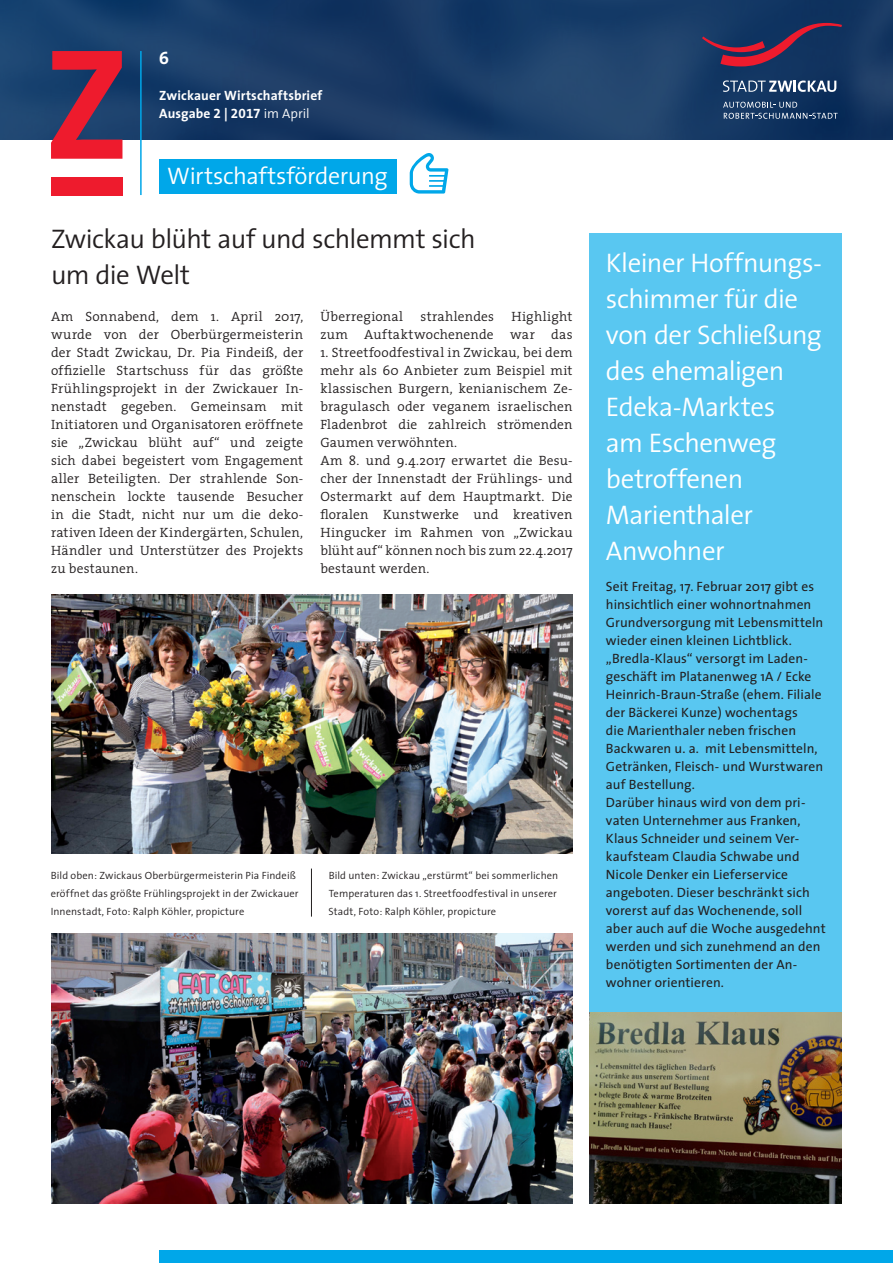
<style>
.page{position:relative;width:893px;height:1263px;background:#fff}
.page>*{position:absolute;margin:0;border:0;box-sizing:border-box;transform-origin:0 0}
.t1{font:300 27px/36px "The Sans";letter-spacing:-.02em;color:#fff}
.t2{font:300 27px/36px "The Sans";letter-spacing:-.02em;color:#231f20}
.t3{font:300 24px "The Sans";letter-spacing:-.015em;color:#fff}
.t4{font:18px "The Sans Bold Expert";color:#fff}
.t5{font:300 13.5px/18px "The Serif";letter-spacing:.015em;color:#231f20;text-align:justify}
.t6{font:13.5px/18px "The Sans";letter-spacing:.005em;color:#231f20}
.t7{font:700 13.5px/18px "The Sans";letter-spacing:.01em;color:#fff}
.t8{font:300 10.5px/18px "The Sans";letter-spacing:.01em;color:#231f20}
.s1{font-family:"The Sans Bold Expert";font-weight:400}
.s2{font-weight:300}
</style>
<div class="page">
<div style="left:159px;top:1251px;width:734px;height:12px;background:#00a7e9"></div>
<img style="left:0;top:0;width:893px;height:139px">
<div style="left:159px;top:159px;width:237px;height:35px;background:#00a7e9"></div>
<svg style="left:51px;top:51px;width:71px;height:108px;background:#912b49"></svg>
<div style="left:51px;top:177px;width:71px;height:18px;background:#ee1b2d"></div>
<svg style="left:723px;top:102px;width:115px;height:17px;background:#385579"></svg>
<svg style="left:702px;top:23px;width:140px;height:43px;background:#3c2f57"></svg>
<svg style="left:723px;top:80px;width:113px;height:12px"></svg>
<hr style="left:140px;top:51px;width:2px;height:144px;background:#00a7e9">
<div style="left:590px;top:233px;width:252px;height:970px;background:#59c7f1"></div>
<svg style="left:410px;top:153px;width:38px;height:41px"></svg>
<img style="left:590px;top:1012px;width:252px;height:191px">
<img style="left:51px;top:594px;width:522px;height:259px">
<img style="left:51px;top:933px;width:522px;height:270px">
<hr style="left:311px;top:868px;width:1px;height:48px;background:#231f20">
<h3 class="t4" style="left:159px;top:43px;width:11px">6</h3>
<p class="t7" style="left:159px;top:86px;width:165px">Zwickauer Wirtschaftsbrief<br>Ausgabe <span class="s1">2</span> | <span class="s1">2017</span> <span class="s2">im April</span></p>
<h2 class="t3" style="left:167px;top:156px;width:222px">Wirtschaftsförderung</h2>
<h1 class="t2" style="left:51px;top:220px;width:426px">Zwickau blüht auf und schlemmt sich um die Welt</h1>
<p class="t5" style="left:51px;top:307px;width:254px">Am Sonnabend, dem 1. April 2017, wurde von der Oberbürgermeisterin der Stadt Zwickau, Dr. Pia Findeiß, der offizielle Startschuss für das größte Frühlingsprojekt in der Zwickauer In&shy;nenstadt gegeben. Gemeinsam mit Initiatoren und Organisatoren eröffnete sie „Zwickau blüht auf“ und zeigte sich dabei begeistert vom Engagement aller Beteiligten. Der strahlende Son&shy;nenschein lockte tausende Besucher in die Stadt, nicht nur um die deko&shy;rativen Ideen der Kindergärten, Schulen, Händler und Unterstützer des Projekts zu bestaunen.</p>
<p class="t5" style="left:320px;top:307px;width:84px">Überregional</p>
<p class="t5" style="left:420px;top:307px;width:75px">strahlendes</p>
<p class="t5" style="left:320px;top:307px;width:254px;text-align:right">Highlight<br>zum Auftaktwochenende war das</p>
<p class="t5" style="left:320px;top:343px;width:254px;text-align:left">1. Streetfoodfestival in Zwickau, bei dem mehr als 60 Anbieter zum Beispiel mit klassischen Burgern, kenianischem Ze&shy;bragulasch oder veganem israelischen Fladenbrot die zahlreich strömenden Gaumen verwöhnten.<br>Am 8. und 9.4.2017 erwartet die Besu&shy;cher der Innenstadt der Frühlings- und Ostermarkt auf dem Hauptmarkt. Die floralen Kunstwerke und kreativen Hingucker im Rahmen von „Zwickau blüht auf“ können noch bis zum 22.4.2017 bestaunt werden.</p>
<p class="t8" style="left:51px;top:866px;width:249px">Bild oben: Zwickaus Oberbürgermeisterin Pia Findeiß eröffnet das größte Frühlingsprojekt in der Zwickauer<br>Innenstadt, Foto: Ralph Köhler, propicture</p>
<p class="t8" style="left:329px;top:866px;width:231px">Bild unten: Zwickau „erstürmt“ bei sommerlichen<br>Temperaturen das 1. Streetfoodfestival in unserer<br>Stadt, Foto: Ralph Köhler, propicture</p>
<h1 class="t1" style="left:606px;top:244px;width:218px">Kleiner Hoffnungs&shy;schimmer für die von der Schließung des ehemaligen<br>Edeka-Marktes<br>am Eschenweg betroffenen<br>Marienthaler<br>Anwohner</h1>
<p class="t6" style="left:606px;top:577px;width:221px">Seit Freitag, 17. Februar 2017 gibt es hinsichtlich einer wohnortnahmen<br>Grundversorgung mit Lebensmitteln wieder einen kleinen Lichtblick. „Bredla-Klaus“ versorgt im Laden&shy;geschäft im Platanenweg 1A / Ecke<br>Heinrich-Braun-Straße (ehem. Filiale der Bäckerei Kunze) wochentags<br>die Marienthaler neben frischen<br>Backwaren u. a. mit Lebensmitteln,<br>Getränken, Fleisch- und Wurstwaren auf Bestellung.<br>Darüber hinaus wird von dem pri&shy;vaten Unternehmer aus Franken,<br>Klaus Schneider und seinem Ver&shy;kaufsteam Claudia Schwabe und<br>Nicole Denker ein Lieferservice angeboten. Dieser beschränkt sich vorerst auf das Wochenende, soll aber auch auf die Woche ausgedehnt werden und sich zunehmend an den benötigten Sortimenten der An&shy;wohner orientieren.</p>
</div>
